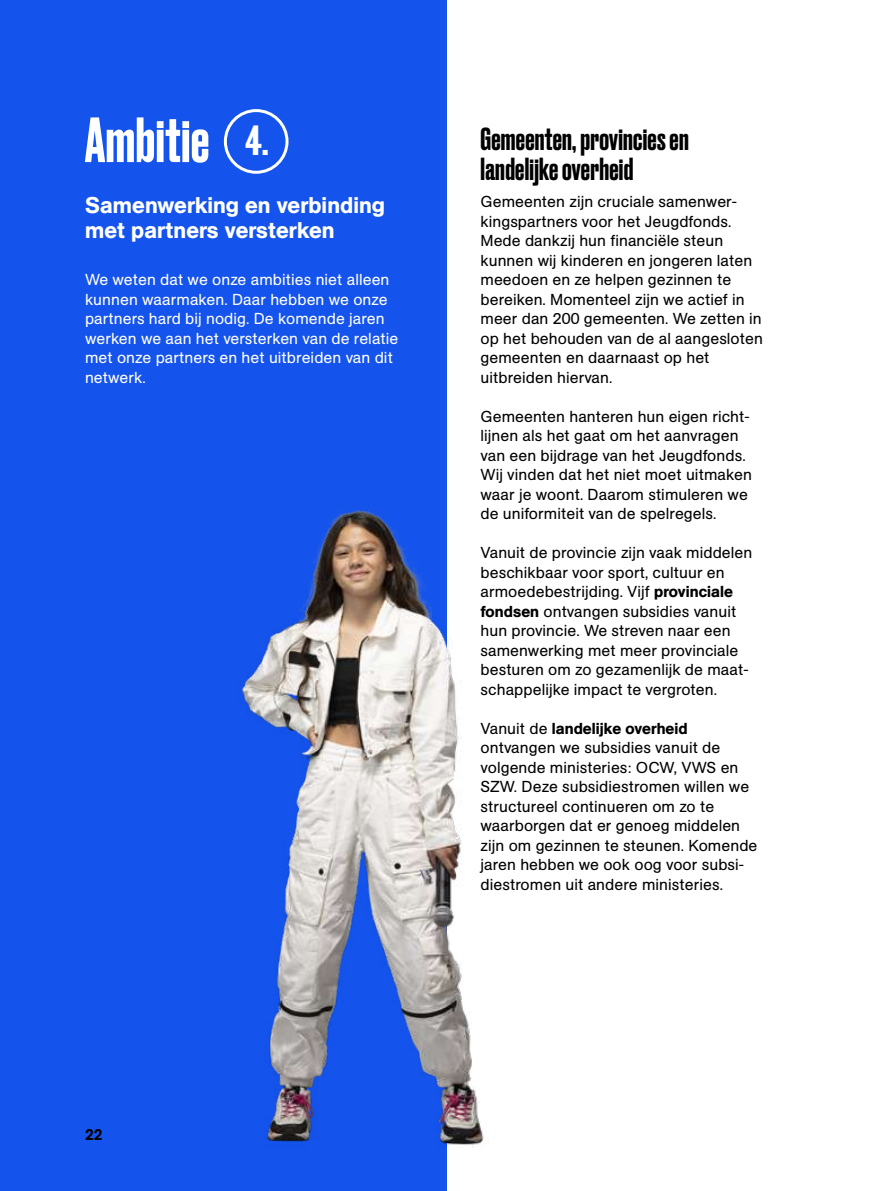
<style>
.page{position:relative;width:893px;height:1191px;background:#fff}
.page>*{position:absolute;margin:0;border:0;box-sizing:border-box;transform-origin:0 0}
.t1{font:500 60px "Druk";letter-spacing:.01em;color:#fff;scale:1.05 1}
.t2{font:500 39.6px "Druk";color:#fff;scale:1.2 1}
.t3{font:500 30px/30px "Druk";letter-spacing:.01em;color:#000;scale:1.05 1}
.t4{font:500 22.5px/25.5px "AG Book Std";letter-spacing:.005em;color:#fff}
.t5{font:15.75px/19.5px "AG Book Std";letter-spacing:.005em;color:#000}
.t6{font:15.75px/19.5px "AG Book Std";letter-spacing:.005em;color:#fff}
.t7{font:500 15.75px "AG Book Std";color:#000}
.s1{font-weight:500}
</style>
<div class="page">
<div style="left:0;top:0;width:446px;height:1191px;background:#1453ec"></div>
<img style="left:241px;top:491px;width:243px;height:668px">
<div style="left:224px;top:109px;width:65px;height:65px;border:3px solid #fff;border-radius:50%"></div>
<h1 class="t1" style="left:85px;top:99px;width:120px">Ambitie</h1>
<h2 class="t2" style="left:246px;top:113px;width:21px">4.</h2>
<h3 class="t3" style="left:480px;top:122px;width:200px">Gemeenten, provincies en landelijke overheid</h3>
<p class="t5" style="left:480px;top:192px;width:284px">Gemeenten zijn cruciale samenwer&shy;kingspartners voor het Jeugdfonds.<br>Mede dankzij hun financiële steun kunnen wij kinderen en jongeren laten meedoen en ze helpen gezinnen te bereiken. Momenteel zijn we actief in meer dan 200 gemeenten. We zetten in op het behouden van de al aangesloten gemeenten en daarnaast op het uitbreiden hiervan.</p>
<p class="t5" style="left:480px;top:407px;width:273px">Gemeenten hanteren hun eigen richt&shy;lijnen als het gaat om het aanvragen van een bijdrage van het Jeugdfonds.<br>Wij vinden dat het niet moet uitmaken waar je woont. Daarom stimuleren we de uniformiteit van de spelregels.</p>
<p class="t5" style="left:480px;top:543px;width:273px">Vanuit de provincie zijn vaak middelen beschikbaar voor sport, cultuur en armoedebestrijding. Vijf <span class="s1">provinciale fondsen</span> ontvangen subsidies vanuit hun provincie. We streven naar een samenwerking met meer provinciale besturen om zo gezamenlijk de maat&shy;schappelijke impact te vergroten.</p>
<p class="t5" style="left:480px;top:719px;width:278px">Vanuit de <span class="s1">landelijke overheid </span>ontvangen we subsidies vanuit de volgende ministeries: OCW, VWS en SZW. Deze subsidiestromen willen we structureel continueren om zo te waarborgen dat er genoeg middelen zijn om gezinnen te steunen. Komende jaren hebben we ook oog voor subsi&shy;diestromen uit andere ministeries.</p>
<h3 class="t4" style="left:85px;top:192px;width:301px">Samenwerking en verbinding met partners versterken</h3>
<p class="t6" style="left:85px;top:270px;width:315px">We weten dat we onze ambities niet alleen kunnen waarmaken. Daar hebben we onze partners hard bij nodig. De komende jaren werken we aan het versterken van de relatie met onze partners en het uitbreiden van dit netwerk.</p>
<p class="t7" style="left:85px;top:1124px;width:19px">22</p>
</div>
